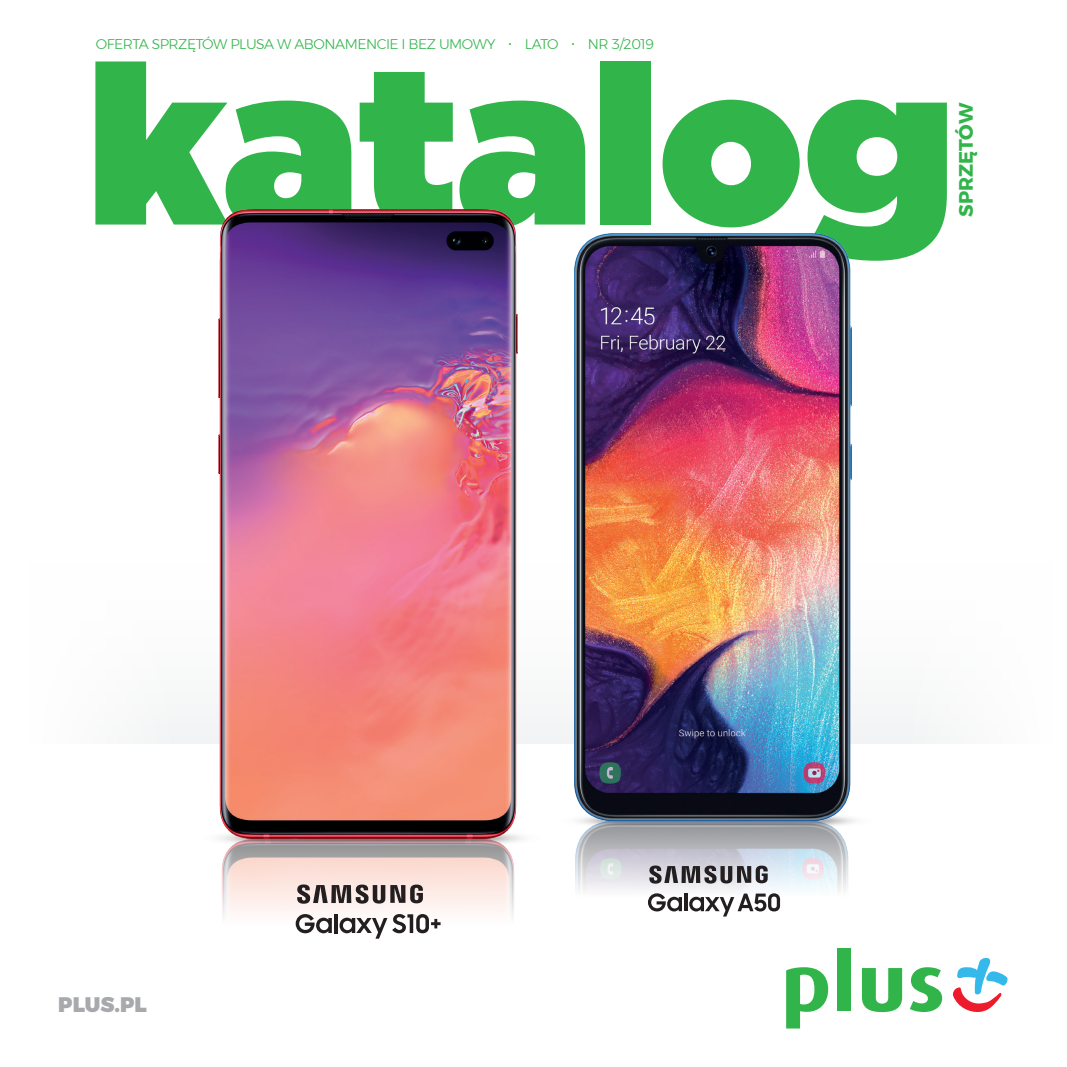
<style>
.page{position:relative;width:1067px;height:1067px;background:#fff}
.page>*{position:absolute;margin:0;border:0;box-sizing:border-box;transform-origin:0 0}
.t1{font:900 223.3px "Gotham";color:#31b44a}
.t2{font:900 21px "Montserrat";color:#a8a9ad}
.t3{font:700 19.25px "Montserrat";color:#31b44a}
.t4{font:300 14px "Montserrat";letter-spacing:-.035em;color:#31b44a}
</style>
<div class="page">
<svg style="left:862px;top:968px;width:40px;height:44px"></svg>
<svg style="left:786px;top:967px;width:42px;height:61px"></svg>
<div style="left:837px;top:948px;width:14px;height:63px;background:#31b44a"></div>
<svg style="left:909px;top:967px;width:33px;height:45px"></svg>
<svg style="left:952px;top:958px;width:55px;height:54px"></svg>
<img style="left:221px;top:876px;width:294px;height:63px">
<img style="left:576px;top:855px;width:273px;height:62px">
<img style="left:220px;top:836px;width:302px;height:40px">
<img style="left:218px;top:210px;width:299px;height:628px">
<img style="left:575px;top:819px;width:280px;height:36px">
<img style="left:574px;top:233px;width:277px;height:587px">
<svg style="left:297px;top:884px;width:126px;height:19px;background:#877d7b"></svg>
<hr style="left:334px;top:914px;width:4px;height:19px;background:#231f20">
<svg style="left:296px;top:914px;width:36px;height:19px"></svg>
<svg style="left:339px;top:914px;width:101px;height:24px"></svg>
<svg style="left:649px;top:865px;width:118px;height:18px;background:#7a787c"></svg>
<hr style="left:684px;top:893px;width:3px;height:18px;background:#231f20">
<svg style="left:648px;top:893px;width:34px;height:18px"></svg>
<svg style="left:689px;top:893px;width:91px;height:23px"></svg>
<p class="t4" style="left:96px;top:34px;width:560px">OFERTA SPRZĘTÓW PLUSA W ABONAMENCIE I BEZ UMOWY • LATO • NR 3/2019</p>
<h1 class="t1" style="left:88px;top:-15px;width:868px">katalog</h1>
<h3 class="t3" style="left:950px;top:217px;width:115px;rotate:-90deg">SPRZĘTÓW</h3>
<h2 class="t2" style="left:58px;top:987px;width:90px">PLUS.PL</h2>
</div>
